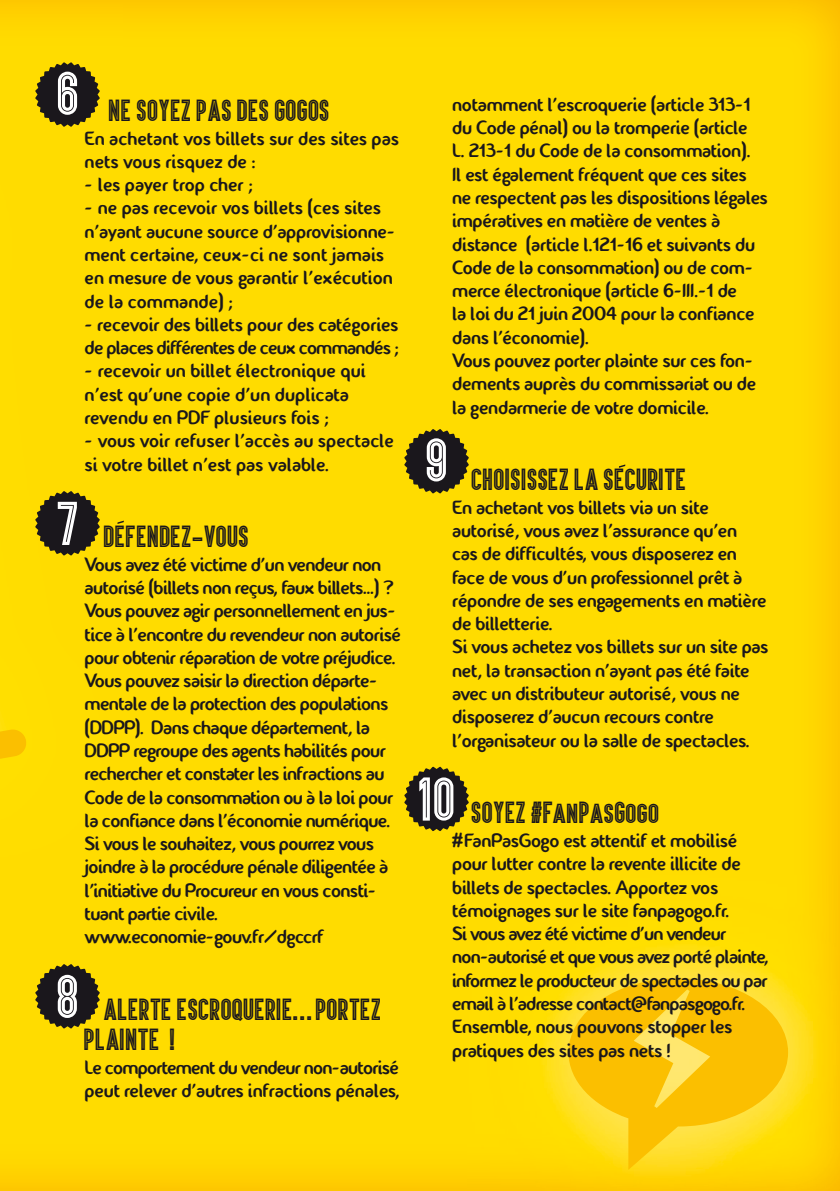
<style>
.page{position:relative;width:840px;height:1191px;background:#fff}
.page>*{position:absolute;margin:0;border:0;box-sizing:border-box;transform-origin:0 0}
.t1{font:50.8px "Ariq";color:#fff}
.t2{font:25.2px/30.2px "Ariq";color:#1a171c}
.t3{font:19.4px/23.2px "Fontastique Fontastique";letter-spacing:-.015em;color:#1a171c}
.t4{font:19.4px/23.2px "Fontastique Fontastique";letter-spacing:-.04em;color:#1a171c}
.s1{font-size:22.6px}
.s2{font-family:"Arial Rounded MT Bold";font-size:19.6px}
</style>
<div class="page">
<div style="left:122px;top:0;width:717px;height:910px;background:#ffdc00"></div>
<img style="left:0;top:910px;width:68px;height:281px">
<img style="left:68px;top:910px;width:399px;height:281px">
<img style="left:467px;top:875px;width:372px;height:316px">
<svg style="left:568px;top:978px;width:219px;height:191px;background:#fccd13"></svg>
<div style="left:0;top:0;width:122px;height:910px;background:#ffdc00"></div>
<div style="left:0;top:26px;width:27px;height:784px;background:#fd0"></div>
<svg style="left:35px;top:62px;width:65px;height:65px;background:#584c14"></svg>
<svg style="left:35px;top:491px;width:65px;height:65px;background:#584c14"></svg>
<svg style="left:35px;top:963px;width:65px;height:65px;background:#584c14"></svg>
<svg style="left:404px;top:429px;width:65px;height:65px;background:#584c14"></svg>
<svg style="left:404px;top:766px;width:65px;height:65px;background:#584c14"></svg>
<svg style="left:117px;top:520px;width:7px;height:4px"></svg>
<svg style="left:618px;top:464px;width:7px;height:4px"></svg>
<h1 class="t1" style="left:58px;top:65px;width:24px">6</h1>
<p class="t2" style="left:109px;top:96px;width:223px">NE SOYEZ PAS DES GOGOS</p>
<p class="t3" style="left:85px;top:126px;width:316px">En achetant vos billets sur des sites pas nets vous risquez de :</p>
<p class="t3" style="left:85px;top:173px;width:170px">- les payer trop cher ;</p>
<p class="t3" style="left:85px;top:196px;width:312px">- ne pas recevoir vos billets (ces sites n’ayant aucune source d’approvisionne&shy;ment certaine, ceux-ci ne sont jamais en mesure de vous garantir l’exécution de la commande) ;</p>
<p class="t4" style="left:85px;top:313px;width:316px">- recevoir des billets pour des catégories de places différentes de ceux commandés ;</p>
<p class="t3" style="left:85px;top:359px;width:282px">- recevoir un billet électronique qui n’est qu’une copie d’un duplicata revendu en PDF plusieurs fois ;</p>
<p class="t3" style="left:85px;top:429px;width:310px">- vous voir refuser l’accès au spectacle si votre billet n’est pas valable.</p>
<h1 class="t1" style="left:58px;top:495px;width:24px">7</h1>
<p class="t2" style="left:104px;top:522px;width:147px">DEFENDEZ-VOUS</p>
<p class="t3" style="left:85px;top:552px;width:317px">Vous avez été victime d’un vendeur non autorisé (billets non reçus, faux billets…) ?<br>Vous pouvez agir personnellement en jus&shy;tice à l’encontre du revendeur non autorisé pour obtenir réparation de votre préjudice.<br>Vous pouvez saisir la direction départe&shy;mentale de la protection des populations (DDPP). Dans chaque département, la DDPP regroupe des agents habilités pour rechercher et constater les infractions au Code de la consommation ou à la loi pour la confiance dans l’économie numérique.<br>Si vous le souhaitez, vous pourrez vous joindre à la procédure pénale diligentée à l’initiative du Procureur en vous consti&shy;tuant partie civile. www.economie-gouv.fr/dgccrf</p>
<h1 class="t1" style="left:58px;top:967px;width:24px">8</h1>
<p class="t2" style="left:85px;top:995px;width:299px;text-indent:20px">ALERTE ESCROQUERIE…PORTEZ<br>PLAINTE !</p>
<p class="t4" style="left:85px;top:1055px;width:316px">Le comportement du vendeur non-autorisé peut relever d’autres infractions pénales,</p>
<p class="t3" style="left:452px;top:93px;width:317px">notamment l’escroquerie (article 313-1 du Code pénal) ou la tromperie (article<br>L. 213-1 du Code de la consommation).<br>Il est également fréquent que ces sites ne respectent pas les dispositions légales impératives en matière de ventes à distance (article l.121-16 et suivants du Code de la consommation) ou de com&shy;merce électronique (article 6-III.-1 de<br>la loi du 21 juin 2004 pour la confiance dans l’économie).<br>Vous pouvez porter plainte sur ces fon&shy;dements auprès du commissariat ou de la gendarmerie de votre domicile.</p>
<h1 class="t1" style="left:426px;top:431px;width:24px">9</h1>
<p class="t2" style="left:471px;top:465px;width:217px">CHOISISSEZ LA SECURITE</p>
<p class="t3" style="left:452px;top:495px;width:318px">En achetant vos billets via un site autorisé, vous avez l’assurance qu’en<br>cas de difficultés, vous disposerez en face de vous d’un professionnel prêt à répondre de ses engagements en matière de billetterie.<br>Si vous achetez vos billets sur un site pas net, la transaction n’ayant pas été faite avec un distributeur autorisé, vous ne disposerez d’aucun recours contre l’organisateur ou la salle de spectacles.</p>
<h1 class="t1" style="left:419px;top:770px;width:39px">10</h1>
<p class="t2" style="left:471px;top:798px;width:189px">SOYEZ #F<span class="s1">AN</span>P<span class="s1">AS</span>G<span class="s1">OGO</span></p>
<p class="t3" style="left:452px;top:829px;width:318px"><span class="s2">#</span>FanPasGogo est attentif et mobilisé pour lutter contre la revente illicite de billets de spectacles. Apportez vos témoignages sur le site fanpagogo.fr.<br>Si vous avez été victime d’un vendeur non-autorisé et que vous avez porté plainte, informez le producteur de spectacles ou par email à l’adresse contact@fanpasgogo.fr.<br>Ensemble, nous pouvons stopper les pratiques des sites pas nets !</p>
</div>
